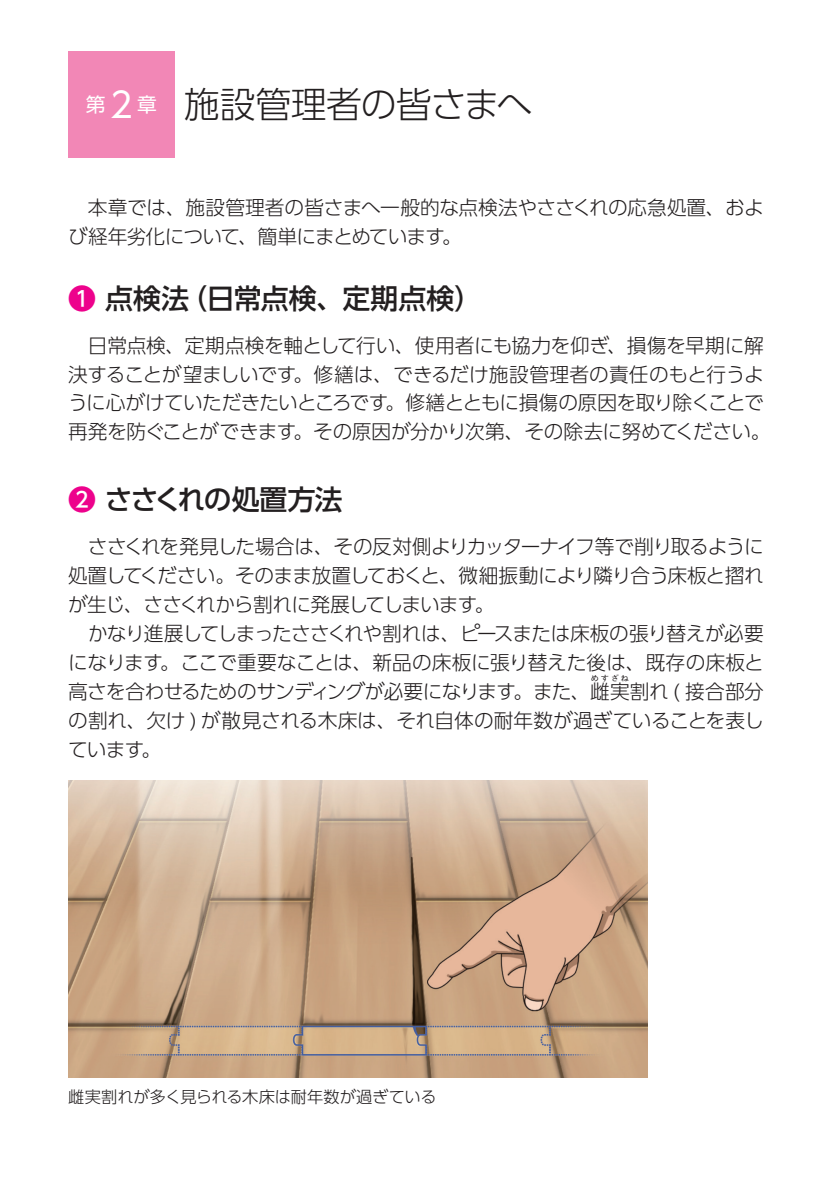
<style>
.page{position:relative;width:840px;height:1191px;background:#fff}
.page>*{position:absolute;margin:0;border:0;box-sizing:border-box;transform-origin:0 0}
.t1{font:300 36px "UD Shin Go Pr 6 N";letter-spacing:-.02em;color:#231f20}
.t2{font:500 27.8px "UD Shin Go Pr 6 N";color:#231f20}
.t3{font:500 27.8px "UD Shin Go Pr 6 N";letter-spacing:-.04em;color:#231f20}
.t4{font:300 19.6px/29px "UD Shin Go Pr 6 N";letter-spacing:-.03em;color:#231f20}
.t5{font:300 16.2px "UD Shin Go Pr 6 N";letter-spacing:-.01em;color:#231f20}
.t6{font:300 7.4px "UD Shin Go Pr 6 N";color:#231f20;scale:1.09 1}
.s1{font-weight:400;font-size:34.8px;color:#fff}
.s2{color:#ed028c}
</style>
<div class="page">
<div style="left:68px;top:51px;width:107px;height:107px;background:#f287b6"></div>
<img style="left:68px;top:781px;width:579px;height:296px">
<h1 class="t1" style="left:86px;top:75px;width:448px"><sup>第</sup> <span class="s1">2</span> <sup>章</sup> 施設管理者の皆さまへ</h1>
<p class="t4" style="left:68px;top:192px;width:696px">　本章では、施設管理者の皆さまへ一般的な点検法やささくれの応急処置、および経年劣化について、簡単にまとめています。</p>
<h2 class="t2" style="left:68px;top:275px;width:415px"><span class="s2">❶</span> 点検法（日常点検、定期点検）</h2>
<p class="t4" style="left:68px;top:330px;width:703px">　日常点検、定期点検を軸として行い、使用者にも協力を仰ぎ、損傷を早期に解決することが望ましいです。修繕は、できるだけ施設管理者の責任のもと行うように心がけていただきたいところです。修繕とともに損傷の原因を取り除くことで再発を防ぐことができます。その原因が分かり次第、その除去に努めてください。</p>
<h2 class="t3" style="left:68px;top:477px;width:276px"><span class="s2">❷</span> ささくれの処置方法</h2>
<p class="t4" style="left:68px;top:531px;width:696px">　ささくれを発見した場合は、その反対側よりカッターナイフ等で削り取るように処置してください。そのまま放置しておくと、微細振動により隣り合う床板と摺れが生じ、ささくれから割れに発展してしまいます。<br>　かなり進展してしまったささくれや割れは、ピースまたは床板の張り替えが必要になります。ここで重要なことは、新品の床板に張り替えた後は、既存の床板と高さを合わせるためのサンディングが必要になります。また、雌実割れ ( 接合部分</p>
<p class="t6" style="left:590px;top:672px;width:36px">めすざね</p>
<p class="t4" style="left:68px;top:705px;width:696px">の割れ、欠け ) が散見される木床は、それ自体の耐年数が過ぎていることを表しています。</p>
<p class="t5" style="left:68px;top:1084px;width:370px">雌実割れが多く見られる木床は耐年数が過ぎている</p>
</div>
